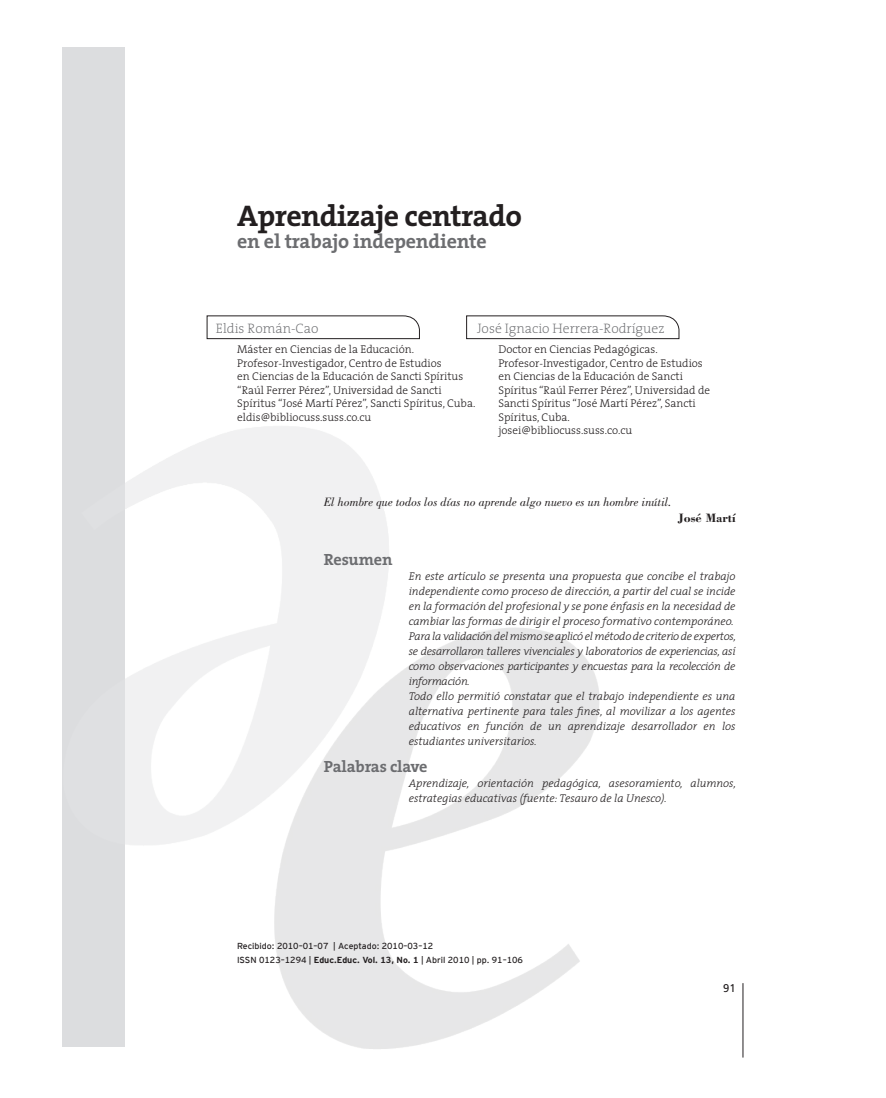
<style>
.page{position:relative;width:886px;height:1098px;background:#fff}
.page>*{position:absolute;margin:0;border:0;box-sizing:border-box;transform-origin:0 0}
.t1{font:700 30px "The Serif";letter-spacing:-.02em;color:#231f20}
.t2{font:700 20px "The Serif";letter-spacing:-.01em;color:#6c6d70}
.t3{font:700 16.25px "The Serif";letter-spacing:-.01em;color:#6c6d70}
.t4{font:200 13.75px "The Serif";color:#6c6d70}
.t5{font:italic 12.5px "Bodoni Std";color:#231f20}
.t6{font:700 12.5px "Bodoni Std";color:#231f20}
.t7{font:italic 300 11.25px/15px "The Serif";color:#231f20}
.t8{font:300 11.25px/13.5px "The Serif";color:#231f20}
.t9{font:11.25px "Frutiger";color:#231f20}
.t10{font:8.75px/14px "Interstate Mono";color:#231f20}
.s1{font-weight:700}
</style>
<div class="page">
<hr style="left:742px;top:983px;width:1px;height:74px;background:#231f20">
<div style="left:62px;top:48px;width:63px;height:998px;background:#dcdddf"></div>
<svg style="left:207px;top:315px;width:212px;height:24px"></svg>
<svg style="left:466px;top:315px;width:213px;height:24px"></svg>
<p class="t1" style="left:237px;top:191px;width:286px">Aprendizaje centrado</p>
<p class="t2" style="left:237px;top:225px;width:251px">en el trabajo independiente</p>
<p class="t4" style="left:216px;top:317px;width:104px">Eldis Román-Cao</p>
<p class="t8" style="left:237px;top:342px;width:239px">Máster en Ciencias de la Educación.<br>Profesor-Investigador, Centro de Estudios<br>en Ciencias de la Educación de Sancti Spíritus “Raúl Ferrer Pérez”, Universidad de Sancti Spíritus “José Martí Pérez”, Sancti Spíritus, Cuba. eldis@bibliocuss.suss.co.cu</p>
<p class="t4" style="left:477px;top:317px;width:189px">José Ignacio Herrera-Rodríguez</p>
<p class="t8" style="left:498px;top:342px;width:213px">Doctor en Ciencias Pedagógicas.<br>Profesor-Investigador, Centro de Estudios en Ciencias de la Educación de Sancti Spíritus “Raúl Ferrer Pérez”, Universidad de Sancti Spíritus “José Martí Pérez”, Sancti Spíritus, Cuba.<br>josei@bibliocuss.suss.co.cu</p>
<p class="t5" style="left:323px;top:494px;width:349px">El hombre que todos los días no aprende algo nuevo es un hombre inútil.</p>
<p class="t3" style="left:323px;top:546px;width:70px">Resumen</p>
<p class="t6" style="left:678px;top:510px;width:59px">José Martí</p>
<p class="t7" style="left:408px;top:568px;width:328px">En este artículo se presenta una propuesta que concibe el trabajo independiente como proceso de dirección, a partir del cual se incide en la formación del profesional y se pone énfasis en la necesidad de cambiar las formas de dirigir el proceso formativo contemporáneo.<br>Para la validación del mismo se aplicó el método de criterio de expertos, se desarrollaron talleres vivenciales y laboratorios de experiencias, así como observaciones participantes y encuestas para la recolección de información.<br>Todo ello permitió constatar que el trabajo independiente es una alternativa pertinente para tales fines, al movilizar a los agentes educativos en función de un aprendizaje desarrollador en los estudiantes universitarios.</p>
<p class="t3" style="left:323px;top:753px;width:105px">Palabras clave</p>
<p class="t7" style="left:408px;top:775px;width:328px">Aprendizaje, orientación pedagógica, asesoramiento, alumnos, estrategias educativas (fuente: Tesauro de la Unesco).</p>
<p class="t10" style="left:237px;top:938px;width:287px">Recibido: 2010–01–07 | Aceptado: 2010–03–12<br>ISSN 0123–1294 | <span class="s1">Educ.Educ. Vol. 13, No. 1</span> | Abril 2010 | pp. 91–106</p>
<p class="t9" style="left:722px;top:981px;width:14px">91</p>
</div>
